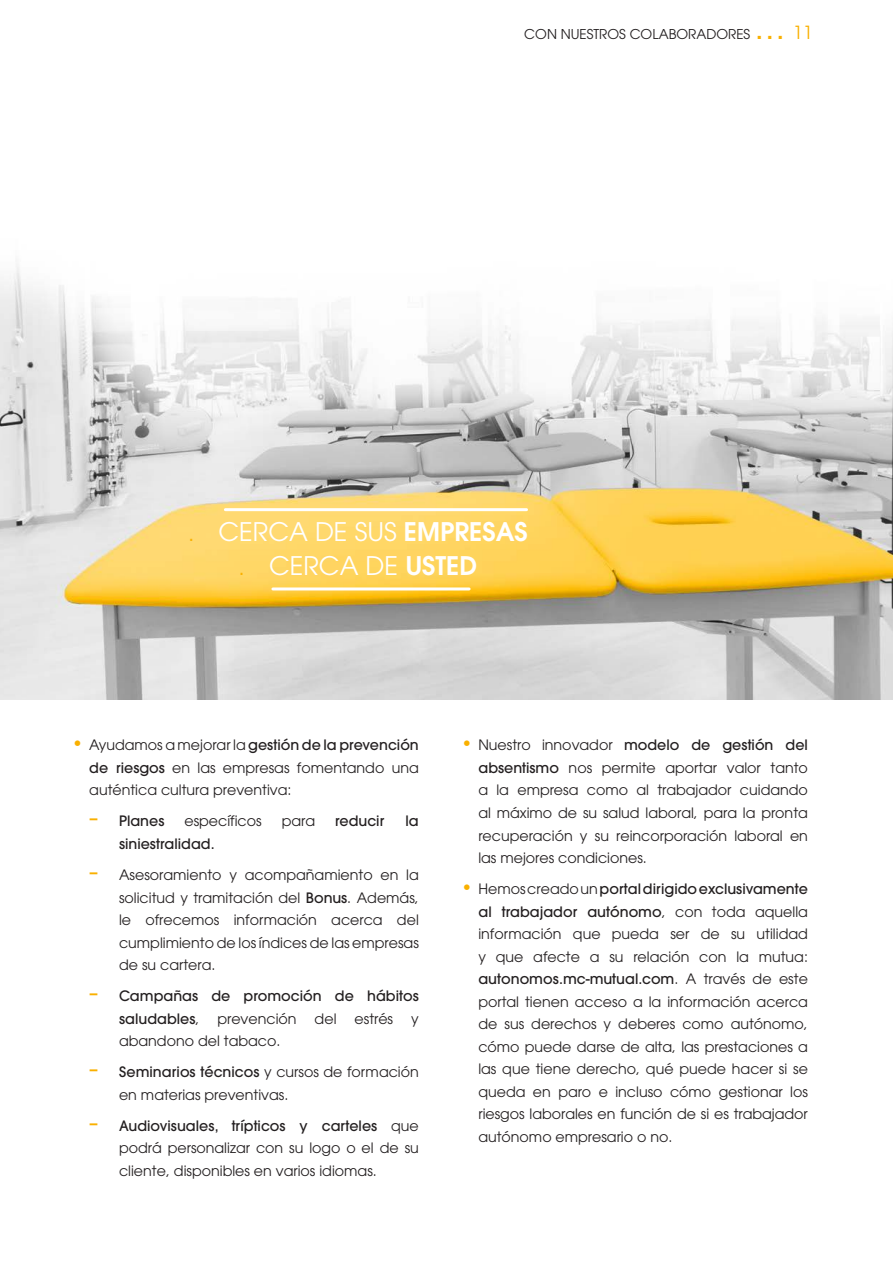
<style>
.page{position:relative;width:893px;height:1263px;background:#fff}
.page>*{position:absolute;margin:0;border:0;box-sizing:border-box;transform-origin:0 0}
.t1{font:25.5px "ITC Avant Garde Pro";color:#fff}
.t2{font:18px "ITC Avant Garde Pro";color:#f9b000}
.t3{font:14.25px/22.5px "ITC Avant Garde Pro";color:#231f20;text-align:justify}
.t4{font:500 14.25px/22.5px "ITC Avant Garde Std";color:#231f20}
.t5{font:13.5px "ITC Avant Garde Pro";color:#231f20}
.s1{font-family:"Frutiger Neue LT Pro";font-size:31.5px}
.s2{font-family:"ITC Avant Garde Std";font-weight:500;font-size:18px;color:#f9b000}
.s3{font-family:"ITC Avant Garde Std";font-weight:600}
.s4{font-family:"ITC Avant Garde Std";font-weight:500}
.s5{font-size:18px;color:#f9b000}
.s6{font-family:"ITC Avant Garde Pro";font-weight:400}
</style>
<div class="page">
<img style="left:0;top:266px;width:893px;height:434px">
<hr style="left:225px;top:508px;width:301px;height:3px;background:#fff">
<hr style="left:273px;top:587px;width:196px;height:3px;background:#fff">
<p class="t5" style="left:524px;top:26px;width:228px">CON NUESTROS COLABORADORES</p>
<p class="t2" style="left:754px;top:21px;width:60px"><span class="s1">…</span> 11</p>
<p class="t1" style="left:189px;top:516px;width:341px"><span class="s2">.</span> CERCA DE SUS <span class="s3">EMPRESAS</span></p>
<p class="t1" style="left:239px;top:550px;width:239px"><span class="s2">.</span> CERCA DE <span class="s3">USTED</span></p>
<p class="t3" style="left:89px;top:734px;width:331px;text-indent:-17px"><span class="s2">•</span> Ayudamos a mejorar la <span class="s4">gestión de la prevención de riesgos</span> en las empresas fomentando una auténtica cultura preventiva:</p>
<p class="t4" style="left:89px;top:810px;width:77px"><span class="s5">–</span> Planes</p>
<p class="t3" style="left:184px;top:810px;width:79px">específicos</p>
<p class="t3" style="left:282px;top:810px;width:35px">para</p>
<p class="t4" style="left:335px;top:810px;width:51px">reducir</p>
<p class="t4" style="left:406px;top:810px;width:15px">la</p>
<p class="t4" style="left:119px;top:832px;width:97px">siniestralidad.</p>
<p class="t3" style="left:119px;top:863px;width:301px;text-indent:-30px"><span class="s2">–</span> Asesoramiento y acompañamiento en la solicitud y tramitación del <span class="s4">Bonus</span>. Además, le ofrecemos información acerca del cumplimiento de los índices de las empresas de su cartera.</p>
<p class="t4" style="left:119px;top:984px;width:301px;text-indent:-30px"><span class="s5">–</span> Campañas de promoción de hábitos saludables<span class="s6">,</span></p>
<p class="t3" style="left:217px;top:1007px;width:81px">prevención</p>
<p class="t3" style="left:315px;top:1007px;width:23px">del</p>
<p class="t3" style="left:355px;top:1007px;width:40px">estrés</p>
<p class="t3" style="left:411px;top:1007px;width:9px">y</p>
<p class="t3" style="left:119px;top:1029px;width:163px">abandono del tabaco.</p>
<p class="t3" style="left:119px;top:1060px;width:301px;text-indent:-30px"><span class="s2">–</span> <span class="s4">Seminarios técnicos</span> y cursos de formación en materias preventivas.</p>
<p class="t3" style="left:119px;top:1114px;width:301px;text-indent:-30px"><span class="s2">–</span> <span class="s4">Audiovisuales, trípticos y carteles</span> que podrá personalizar con su logo o el de su cliente, disponibles en varios idiomas.</p>
<p class="t3" style="left:478px;top:734px;width:331px;text-indent:-17px"><span class="s2">•</span> Nuestro innovador <span class="s4">modelo de gestión del absentismo</span> nos permite aportar valor tanto a la empresa como al trabajador cuidando al máximo de su salud laboral, para la pronta recuperación y su reincorporación laboral en las mejores condiciones.</p>
<p class="t3" style="left:478px;top:877px;width:331px;text-indent:-17px"><span class="s2">•</span> Hemos creado un <span class="s4">portal dirigido exclusivamente al trabajador autónomo</span>, con toda aquella información que pueda ser de su utilidad y que afecte a su relación con la mutua: <span class="s4">autonomos.mc-mutual.com</span>. A través de este portal tienen acceso a la información acerca de sus derechos y deberes como autónomo, cómo puede darse de alta, las prestaciones a las que tiene derecho, qué puede hacer si se queda en paro e incluso cómo gestionar los riesgos laborales en función de si es trabajador autónomo empresario o no.</p>
</div>
